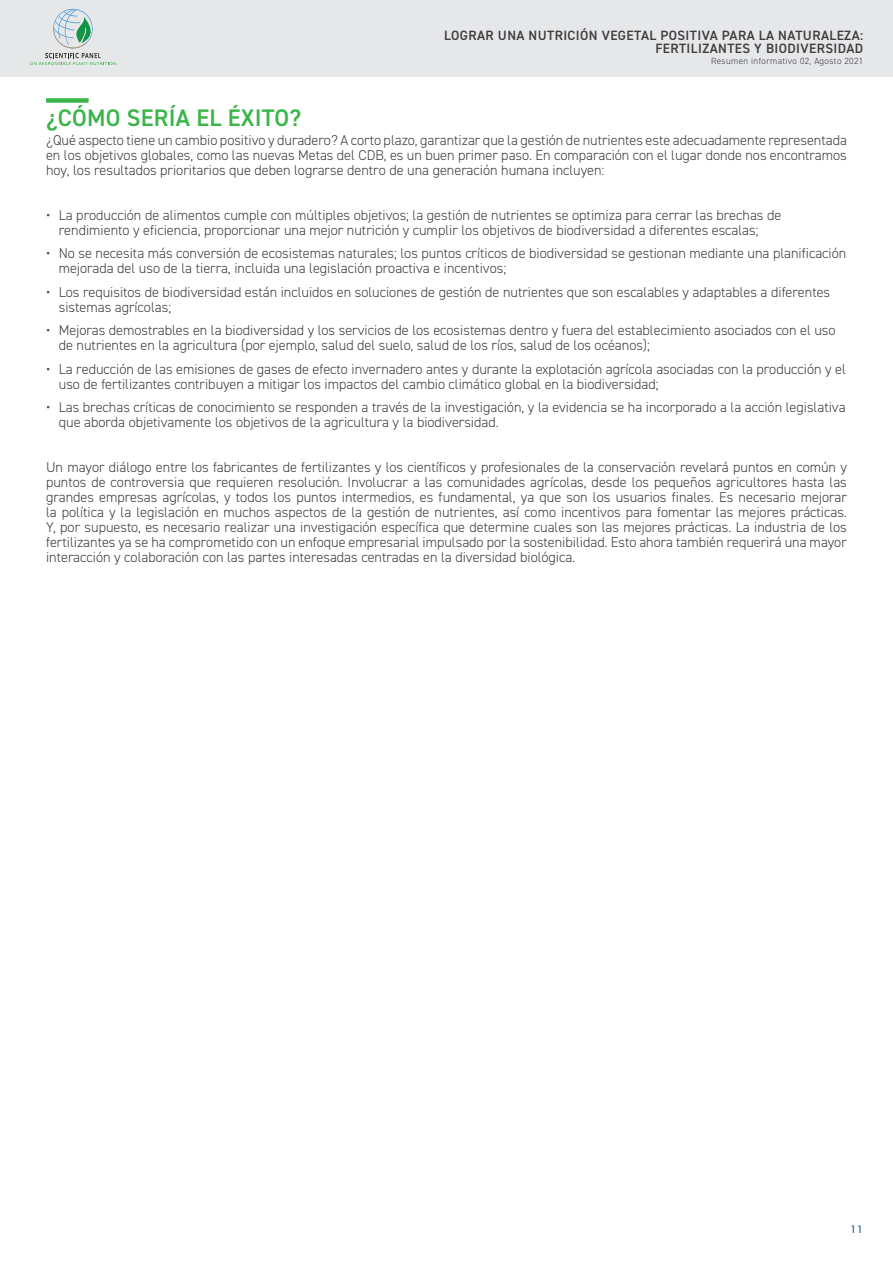
<style>
.page{position:relative;width:893px;height:1263px;background:#fff}
.page>*{position:absolute;margin:0;border:0;box-sizing:border-box;transform-origin:0 0}
.Big_Heading{font:600 24px "DIN2014";letter-spacing:.01em;color:#3ab54a}
.Body{font:300 14.25px/15px "DIN2014";color:#3e3e3f}
.t1{font:600 13.5px/13.5px "DIN2014";letter-spacing:.03em;color:#3e3e3f;text-align:right}
.t2{font:12px "Tw Cen";color:#105997}
.t3{font:300 9px "DIN2014";letter-spacing:.04em;color:#3e3e3f}
</style>
<div class="page">
<div style="left:0;top:0;width:893px;height:77px;background:#e6e7e9"></div>
<svg style="left:30px;top:9px;width:86px;height:56px"></svg>
<div style="left:46px;top:98px;width:43px;height:5px;background:#3ab54a"></div>
<p class="t1" style="left:444px;top:28px;width:420px">LOGRAR UNA NUTRICIÓN VEGETAL POSITIVA PARA LA NATURALEZA:<br>FERTILIZANTES Y BIODIVERSIDAD</p>
<p class="t3" style="left:711px;top:55px;width:154px">Resumen informativo 02, Agosto 2021</p>
<p class="Big_Heading" style="left:46px;top:102px;width:257px">¿CÓMO SERÍA EL ÉXITO?</p>
<p class="Body" style="left:46px;top:133px;width:802px;text-align:justify">¿Qué aspecto tiene un cambio positivo y duradero? A corto plazo, garantizar que la gestión de nutrientes este adecuadamente representada en los objetivos globales, como las nuevas Metas del CDB, es un buen primer paso. En comparación con el lugar donde nos encontramos hoy, los resultados prioritarios que deben lograrse dentro de una generación humana incluyen:</p>
<p class="Body" style="left:59px;top:207px;width:724px;text-indent:-13px">• La producción de alimentos cumple con múltiples objetivos; la gestión de nutrientes se optimiza para cerrar las brechas de rendimiento y eficiencia, proporcionar una mejor nutrición y cumplir los objetivos de biodiversidad a diferentes escalas;</p>
<p class="Body" style="left:59px;top:246px;width:789px;text-indent:-13px">• No se necesita más conversión de ecosistemas naturales; los puntos críticos de biodiversidad se gestionan mediante una planificación mejorada del uso de la tierra, incluida una legislación proactiva e incentivos;</p>
<p class="Body" style="left:59px;top:284px;width:773px;text-indent:-13px">• Los requisitos de biodiversidad están incluidos en soluciones de gestión de nutrientes que son escalables y adaptables a diferentes sistemas agrícolas;</p>
<p class="Body" style="left:59px;top:323px;width:778px;text-indent:-13px">• Mejoras demostrables en la biodiversidad y los servicios de los ecosistemas dentro y fuera del establecimiento asociados con el uso de nutrientes en la agricultura (por ejemplo, salud del suelo, salud de los ríos, salud de los océanos);</p>
<p class="Body" style="left:59px;top:361px;width:789px;text-indent:-13px">• La reducción de las emisiones de gases de efecto invernadero antes y durante la explotación agrícola asociadas con la producción y el uso de fertilizantes contribuyen a mitigar los impactos del cambio climático global en la biodiversidad;</p>
<p class="Body" style="left:59px;top:400px;width:788px;text-indent:-13px">• Las brechas críticas de conocimiento se responden a través de la investigación, y la evidencia se ha incorporado a la acción legislativa que aborda objetivamente los objetivos de la agricultura y la biodiversidad.</p>
<p class="Body" style="left:46px;top:460px;width:802px;text-align:justify">Un mayor diálogo entre los fabricantes de fertilizantes y los científicos y profesionales de la conservación revelará puntos en común y puntos de controversia que requieren resolución. Involucrar a las comunidades agrícolas, desde los pequeños agricultores hasta las grandes empresas agrícolas, y todos los puntos intermedios, es fundamental, ya que son los usuarios finales. Es necesario mejorar la política y la legislación en muchos aspectos de la gestión de nutrientes, así como incentivos para fomentar las mejores prácticas.<br>Y, por supuesto, es necesario realizar una investigación específica que determine cuales son las mejores prácticas. La industria de los fertilizantes ya se ha comprometido con un enfoque empresarial impulsado por la sostenibilidad. Esto ahora también requerirá una mayor interacción y colaboración con las partes interesadas centradas en la diversidad biológica.</p>
<p class="t2" style="left:850px;top:1222px;width:15px">11</p>
</div>
